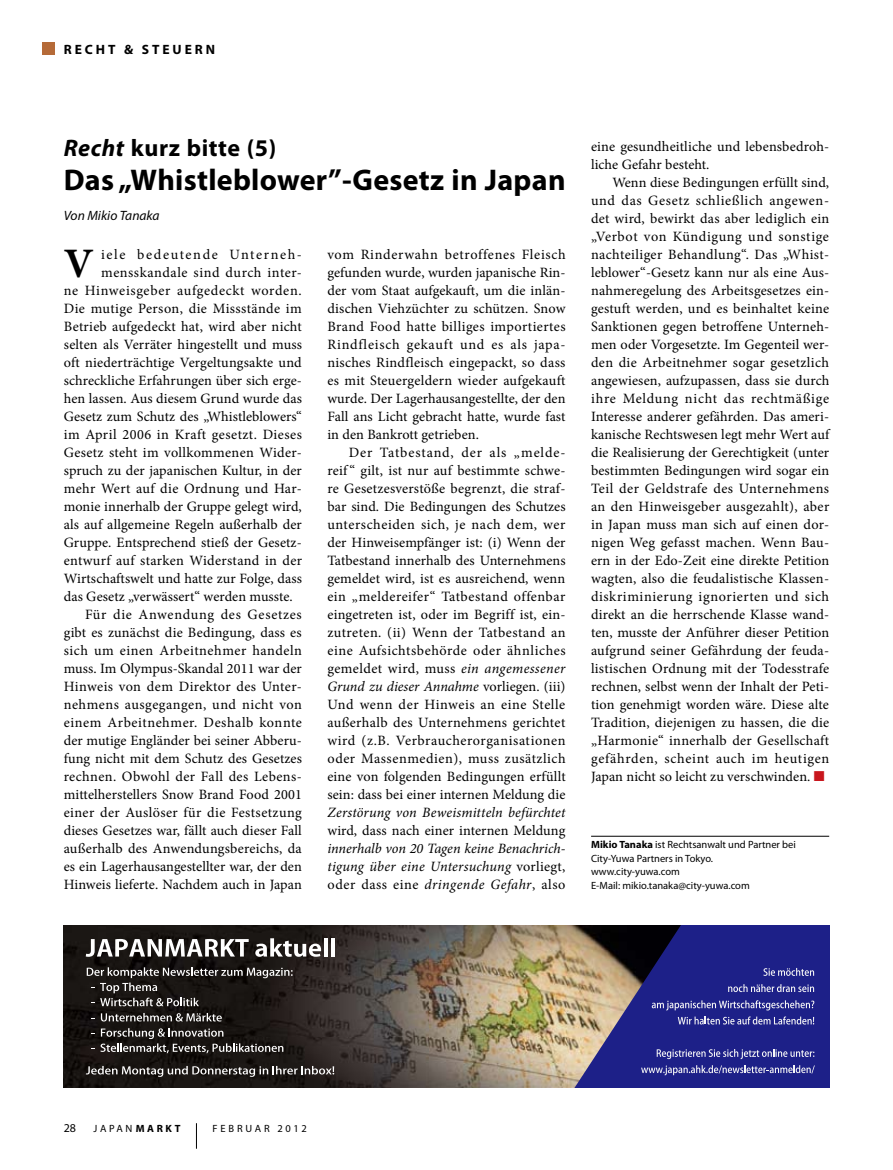
<style>
.page{position:relative;width:893px;height:1170px;background:#fff}
.page>*{position:absolute;margin:0;border:0;box-sizing:border-box;transform-origin:0 0}
.t1{font:700 42px "Minion Pro";color:#000}
.t2{font:700 30px "Myriad Pro";letter-spacing:.01em;color:#000}
.t3{font:700 24px "Myriad Pro";letter-spacing:.025em;color:#000}
.t4{font:14.25px/18px "Minion Pro";letter-spacing:.01em;color:#000;text-align:justify}
.t5{font:italic 14.25px/18px "Minion Pro";letter-spacing:.01em;color:#000;text-align:justify}
.t6{font:14.25px "Minion Pro";letter-spacing:.03em;color:#000}
.t7{font:14.25px "Minion Pro";letter-spacing:.04em;color:#000}
.t8{font:14.25px "Minion Pro";letter-spacing:.035em;color:#000}
.t9{font:14.25px "Minion Pro";letter-spacing:.045em;color:#000}
.t10{font:14.25px "Minion Pro";letter-spacing:.05em;color:#000}
.t11{font:14.25px "Minion Pro";letter-spacing:.115em;color:#000}
.t12{font:italic 13.5px "Myriad Pro";color:#000}
.t13{font:700 13.5px "Myriad Pro";letter-spacing:.22em;color:#000}
.t14{font:12px "Myriad Pro";color:#000}
.t15{font:10.5px/13.5px "Myriad Pro";color:#000}
.t16{font:10.5px "Myriad Pro";letter-spacing:.26em;color:#000}
.s1{font-style:italic}
.s2{font-style:normal}
.s3{color:#c8161d}
.s4{font-weight:700}
</style>
<div class="page">
<svg style="left:196px;top:1123px;width:1px;height:25px"></svg>
<div style="left:42px;top:43px;width:13px;height:12px;background:#b56a38"></div>
<hr style="left:591px;top:835px;width:238px;height:1px;background:#000">
<img style="left:64px;top:925px;width:494px;height:162px">
<svg style="left:558px;top:925px;width:271px;height:162px;fill:#1d2088"></svg>
<svg style="left:763px;top:967px;width:51px;height:8px"></svg>
<svg style="left:728px;top:984px;width:86px;height:7px"></svg>
<svg style="left:652px;top:1000px;width:162px;height:10px"></svg>
<svg style="left:678px;top:1016px;width:136px;height:8px"></svg>
<svg style="left:657px;top:1048px;width:157px;height:11px"></svg>
<svg style="left:641px;top:1065px;width:174px;height:10px"></svg>
<svg style="left:87px;top:967px;width:206px;height:39px"></svg>
<svg style="left:101px;top:1012px;width:121px;height:9px"></svg>
<svg style="left:100px;top:1028px;width:183px;height:25px"></svg>
<svg style="left:86px;top:1065px;width:248px;height:11px"></svg>
<svg style="left:86px;top:938px;width:163px;height:18px"></svg>
<svg style="left:255px;top:938px;width:66px;height:18px"></svg>
<hr style="left:324px;top:938px;width:4px;height:18px;background:#fff">
<hr style="left:331px;top:938px;width:4px;height:18px;background:#fff">
<p class="t13" style="left:64px;top:40px;width:81px">r echt &amp;st</p>
<p class="t13" style="left:162px;top:40px;width:54px">euer n</p>
<h3 class="t3" style="left:64px;top:132px;width:214px"><span class="s1">Recht</span> kurz bitte (5)</h3>
<h2 class="t2" style="left:64px;top:160px;width:503px">Das „Whistleblower”-Gesetz in Japan</h2>
<p class="t12" style="left:64px;top:207px;width:97px">Von Mikio Tanaka</p>
<h1 class="t1" style="left:64px;top:234px;width:31px">V</h1>
<p class="t11" style="left:101px;top:244px;width:202px">iele bedeutende Unterneh-</p>
<p class="t8" style="left:101px;top:262px;width:202px">mensskandale sind durch inter-</p>
<p class="t9" style="left:64px;top:280px;width:239px">ne Hinweisgeber aufgedeckt worden.</p>
<p class="t4" style="left:64px;top:299px;width:240px">Die mutige Person, die Missstände im</p>
<p class="t4" style="left:64px;top:317px;width:240px">Betrieb aufgedeckt hat, wird aber nicht</p>
<p class="t4" style="left:64px;top:335px;width:240px">selten als Verräter hingestellt und muss</p>
<p class="t4" style="left:64px;top:353px;width:239px">oft niederträchtige Vergeltungsakte und</p>
<p class="t4" style="left:64px;top:371px;width:240px">schreckliche Erfahrungen über sich erge-</p>
<p class="t4" style="left:64px;top:389px;width:240px">hen lassen. Aus diesem Grund wurde das</p>
<p class="t4" style="left:64px;top:407px;width:240px">Gesetz zum Schutz des „Whistleblowers“</p>
<p class="t6" style="left:64px;top:424px;width:240px">im April 2006 in Kraft gesetzt. Dieses</p>
<p class="t4" style="left:64px;top:443px;width:240px">Gesetz steht im vollkommenen Wider-</p>
<p class="t4" style="left:64px;top:461px;width:240px">spruch zu der japanischen Kultur, in der</p>
<p class="t4" style="left:64px;top:479px;width:240px">mehr Wert auf die Ordnung und Har-</p>
<p class="t4" style="left:64px;top:497px;width:240px">monie innerhalb der Gruppe gelegt wird,</p>
<p class="t4" style="left:64px;top:515px;width:240px">als auf allgemeine Regeln außerhalb der</p>
<p class="t4" style="left:64px;top:533px;width:240px">Gruppe. Entsprechend stieß der Gesetz-</p>
<p class="t4" style="left:64px;top:551px;width:240px">entwurf auf starken Widerstand in der</p>
<p class="t4" style="left:64px;top:569px;width:240px">Wirtschaftswelt und hatte zur Folge, dass</p>
<p class="t4" style="left:64px;top:587px;width:230px">das Gesetz „verwässert“ werden musste.</p>
<p class="t10" style="left:85px;top:604px;width:218px">Für die Anwendung des Gesetzes</p>
<p class="t4" style="left:64px;top:623px;width:239px">gibt es zunächst die Bedingung, dass es</p>
<p class="t7" style="left:64px;top:640px;width:240px">sich um einen Arbeitnehmer handeln</p>
<p class="t4" style="left:64px;top:659px;width:240px">muss. Im Olympus-Skandal 2011 war der</p>
<p class="t4" style="left:64px;top:677px;width:240px">Hinweis von dem Direktor des Unter-</p>
<p class="t8" style="left:64px;top:694px;width:240px">nehmens ausgegangen, und nicht von</p>
<p class="t7" style="left:64px;top:712px;width:240px">einem Arbeitnehmer. Deshalb konnte</p>
<p class="t4" style="left:64px;top:731px;width:240px">der mutige Engländer bei seiner Abberu-</p>
<p class="t4" style="left:64px;top:749px;width:240px">fung nicht mit dem Schutz des Gesetzes</p>
<p class="t6" style="left:64px;top:766px;width:240px">rechnen. Obwohl der Fall des Lebens-</p>
<p class="t4" style="left:64px;top:785px;width:240px">mittelherstellers Snow Brand Food 2001</p>
<p class="t6" style="left:64px;top:802px;width:239px">einer der Auslöser für die Festsetzung</p>
<p class="t4" style="left:64px;top:821px;width:240px">dieses Gesetzes war, fällt auch dieser Fall</p>
<p class="t4" style="left:64px;top:839px;width:240px">außerhalb des Anwendungsbereichs, da</p>
<p class="t4" style="left:64px;top:857px;width:240px">es ein Lagerhausangestellter war, der den</p>
<p class="t4" style="left:64px;top:875px;width:240px">Hinweis lieferte. Nachdem auch in Japan</p>
<p class="t4" style="left:327px;top:245px;width:240px">vom Rinderwahn betroffenes Fleisch gefunden wurde, wurden japanische Rin&shy;der vom Staat aufgekauft, um die inlän&shy;dischen Viehzüchter zu schützen. Snow Brand Food hatte billiges importiertes Rindfleisch gekauft und es als japa&shy;nisches Rindfleisch eingepackt, so dass es mit Steuergeldern wieder aufgekauft wurde. Der Lagerhausangestellte, der den Fall ans Licht gebracht hatte, wurde fast in den Bankrott getrieben.</p>
<p class="t4" style="left:327px;top:443px;width:240px;text-indent:21px">Der Tatbestand, der als „melde&shy;reif “ gilt, ist nur auf bestimmte schwe&shy;re Gesetzesverstöße begrenzt, die straf&shy;bar sind. Die Bedingungen des Schutzes unterscheiden sich, je nach dem, wer der Hinweisempfänger ist: (i) Wenn der Tatbestand innerhalb des Unternehmens gemeldet wird, ist es ausreichend, wenn ein „meldereifer“ Tatbestand offenbar eingetreten ist, oder im Begriff ist, ein&shy;zutreten. (ii) Wenn der Tatbestand an eine Aufsichtsbehörde oder ähnliches gemeldet wird, muss <span class="s1">ein angemessener Grund zu dieser Annahme</span> vorliegen. (iii)<br>Und wenn der Hinweis an eine Stelle außerhalb des Unternehmens gerichtet wird (z.B. Verbraucherorganisationen oder Massenmedien), muss zusätzlich eine von folgenden Bedingungen erfüllt sein: dass bei einer internen Meldung die</p>
<p class="t5" style="left:327px;top:803px;width:240px">Zerstörung von Beweismitteln befürchtet</p>
<p class="t4" style="left:327px;top:821px;width:239px">wird, dass nach einer internen Meldung</p>
<p class="t5" style="left:327px;top:839px;width:240px">innerhalb von 20 Tagen keine Benachrich&shy;tigung über eine Untersuchung <span class="s2">vorliegt, oder dass eine</span> dringende Gefahr<span class="s2">, also</span></p>
<p class="t4" style="left:591px;top:137px;width:240px">eine gesundheitliche und lebensbedroh&shy;liche Gefahr besteht.</p>
<p class="t4" style="left:591px;top:173px;width:240px;text-indent:21px">Wenn diese Bedingungen erfüllt sind, und das Gesetz schließlich angewen&shy;det wird, bewirkt das aber lediglich ein „Verbot von Kündigung und sonstige nachteiliger Behandlung“. Das „Whist&shy;leblower“-Gesetz kann nur als eine Aus&shy;nahmeregelung des Arbeitsgesetzes ein&shy;gestuft werden, und es beinhaltet keine Sanktionen gegen betroffene Unterneh&shy;men oder Vorgesetzte. Im Gegenteil wer&shy;den die Arbeitnehmer sogar gesetzlich angewiesen, aufzupassen, dass sie durch ihre Meldung nicht das rechtmäßige Interesse anderer gefährden. Das ameri&shy;kanische Rechtswesen legt mehr Wert auf die Realisierung der Gerechtigkeit (unter bestimmten Bedingungen wird sogar ein Teil der Geldstrafe des Unternehmens an den Hinweisgeber ausgezahlt), aber in Japan muss man sich auf einen dor&shy;nigen Weg gefasst machen. Wenn Bau&shy;ern in der Edo-Zeit eine direkte Petition wagten, also die feudalistische Klassen&shy;diskriminierung ignorierten und sich direkt an die herrschende Klasse wand&shy;ten, musste der Anführer dieser Petition aufgrund seiner Gefährdung der feuda&shy;listischen Ordnung mit der Todesstrafe rechnen, selbst wenn der Inhalt der Peti&shy;tion genehmigt worden wäre. Diese alte Tradition, diejenigen zu hassen, die die „Harmonie“ innerhalb der Gesellschaft gefährden, scheint auch im heutigen Japan nicht so leicht zu verschwinden. <span class="s3">■</span></p>
<p class="t15" style="left:591px;top:837px;width:206px"><span class="s4">Mikio Tanaka</span> ist Rechtsanwalt und Partner bei City-Yuwa Partners in Tokyo. www.city-yuwa.com<br>E-Mail: mikio.tanaka@city-yuwa.com</p>
<p class="t14" style="left:64px;top:1120px;width:14px">28</p>
<p class="t15" style="left:94px;top:1121px;width:88px">JAPAN<span class="s4">MARKT</span></p>
<p class="t16" style="left:213px;top:1121px;width:96px">Februa r 2012</p>
</div>
